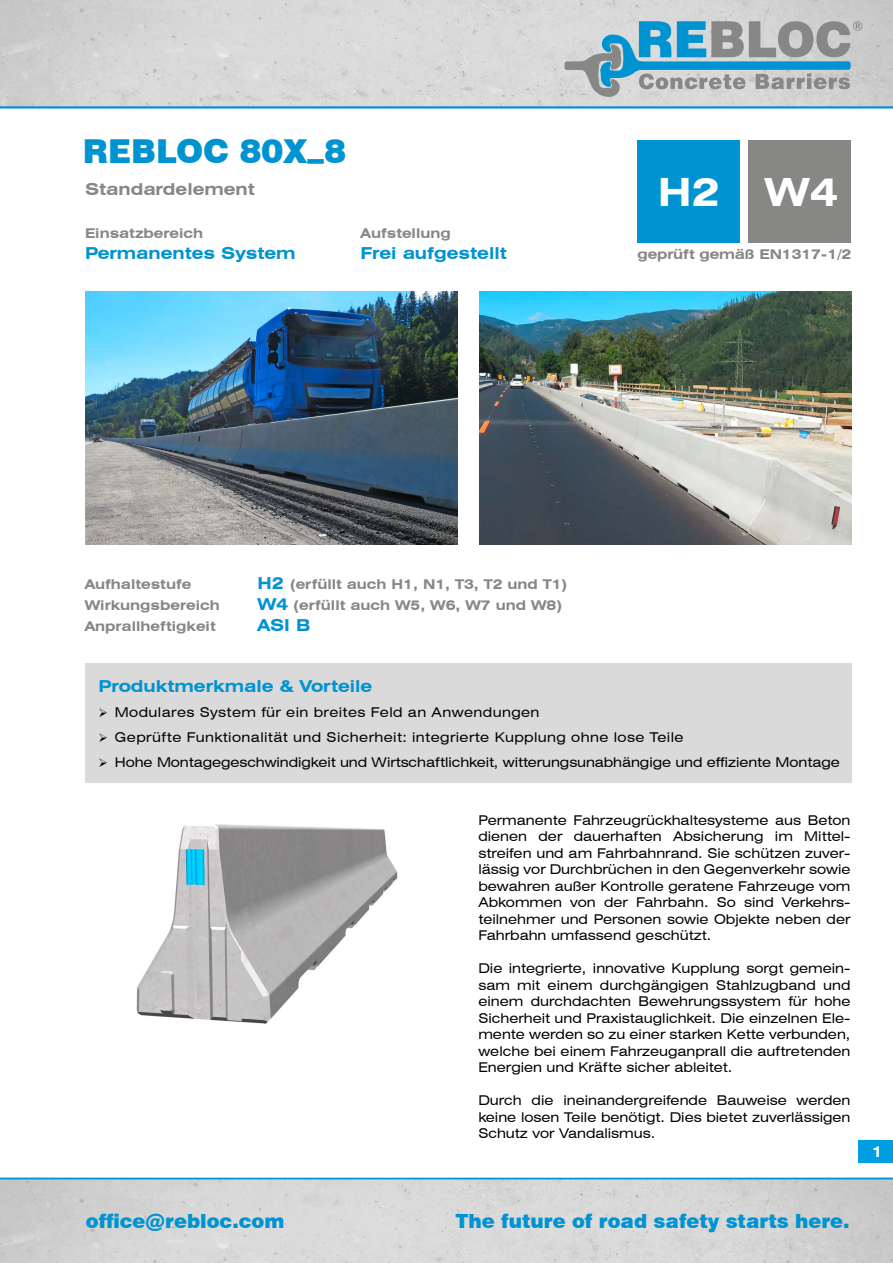
<style>
.page{position:relative;width:893px;height:1263px;background:#fff}
.page>*{position:absolute;margin:0;border:0;box-sizing:border-box;transform-origin:0 0}
.t1{font:700 expanded 39px "Swiss 721 BT";color:#fff}
.t2{font:900 33px "Swiss 721 BT";color:#0093d2}
.t3{font:900 19.5px "Swiss 721 BT";color:#0093d2}
.t4{font:700 expanded 16.5px "Swiss 721 BT";color:#0093d2}
.t5{font:700 expanded 16.5px "Swiss 721 BT";color:#878786}
.t6{font:700 expanded 15px "Swiss 721 BT";color:#fff}
.t7{font:expanded 13.5px/16.5px "Swiss 721 BT";color:#000;text-align:justify}
.t8{font:700 expanded 13.5px "Swiss 721 BT";color:#878786}
.t9{font:expanded 13.5px "Swiss 721 BT";letter-spacing:.03em;color:#000}
.s1{font-size:16.5px;color:#0093d2}
</style>
<div class="page">
<div style="left:85px;top:663px;width:766px;height:119px;background:#dadada"></div>
<img style="left:85px;top:291px;width:372px;height:254px">
<img style="left:479px;top:291px;width:372px;height:254px">
<div style="left:638px;top:140px;width:102px;height:102px;background:#0093d2"></div>
<div style="left:748px;top:140px;width:102px;height:102px;background:#878786"></div>
<img style="left:0;top:0;width:893px;height:106px">
<hr style="left:0;top:106px;width:893px;height:3px;background:#0093d2">
<div style="left:859px;top:1141px;width:34px;height:22px;background:#009ee3"></div>
<img style="left:0;top:1179px;width:893px;height:84px">
<hr style="left:0;top:1178px;width:893px;height:1px;background:#0093d2">
<svg style="left:564px;top:21px;width:298px;height:76px;background:#96b3c0"></svg>
<img style="left:136px;top:824px;width:262px;height:200px">
<h2 class="t2" style="left:83px;top:131px;width:265px">REBLOC 80X_8</h2>
<p class="t5" style="left:85px;top:179px;width:171px">Standardelement</p>
<p class="t8" style="left:85px;top:225px;width:120px">Einsatzbereich</p>
<p class="t4" style="left:85px;top:244px;width:212px">Permanentes System</p>
<h1 class="t1" style="left:658px;top:169px;width:182px">H2 W4</h1>
<p class="t8" style="left:361px;top:225px;width:92px">Aufstellung</p>
<p class="t4" style="left:361px;top:244px;width:148px">Frei aufgestellt</p>
<p class="t8" style="left:637px;top:246px;width:215px">geprüft gemäß EN1317-1/2</p>
<p class="t8" style="left:85px;top:576px;width:108px">Aufhaltestufe</p>
<p class="t8" style="left:257px;top:576px;width:312px"><span class="s1">H2</span> (erfüllt auch H1, N1, T3, T2 und T1)</p>
<p class="t8" style="left:85px;top:597px;width:137px">Wirkungsbereich</p>
<p class="t8" style="left:257px;top:597px;width:306px"><span class="s1">W4</span> (erfüllt auch W5, W6, W7 und W8)</p>
<p class="t8" style="left:85px;top:618px;width:132px">Anprallheftigkeit</p>
<p class="t4" style="left:257px;top:615px;width:54px">ASI B</p>
<p class="t4" style="left:98px;top:676px;width:276px">Produktmerkmale &amp; Vorteile</p>
<p class="t9" style="left:98px;top:704px;width:443px">➢ Modulares System für ein breites Feld an Anwendungen</p>
<p class="t9" style="left:98px;top:729px;width:587px">➢ Geprüfte Funktionalität und Sicherheit: integrierte Kupplung ohne lose Teile</p>
<p class="t7" style="left:98px;top:754px;width:743px">➢ Hohe Montagegeschwindigkeit und Wirtschaftlichkeit, witterungsunabhängige und effiziente Montage</p>
<p class="t7" style="left:478px;top:811px;width:374px">Permanente Fahrzeugrückhaltesysteme aus Beton dienen der dauerhaften Absicherung im Mittel&shy;streifen und am Fahrbahnrand. Sie schützen zuver&shy;lässig vor Durchbrüchen in den Gegenverkehr sowie bewahren außer Kontrolle geratene Fahrzeuge vom Abkommen von der Fahrbahn. So sind Verkehrs&shy;teilnehmer und Personen sowie Objekte neben der Fahrbahn umfassend geschützt.</p>
<p class="t7" style="left:478px;top:960px;width:374px">Die integrierte, innovative Kupplung sorgt gemein&shy;sam mit einem durchgängigen Stahlzugband und einem durchdachten Bewehrungssystem für hohe Sicherheit und Praxistauglichkeit. Die einzelnen Ele&shy;mente werden so zu einer starken Kette verbunden, welche bei einem Fahrzeuganprall die auftretenden Energien und Kräfte sicher ableitet.</p>
<p class="t7" style="left:478px;top:1092px;width:374px">Durch die ineinandergreifende Bauweise werden keine losen Teile benötigt. Dies bietet zuverlässigen Schutz vor Vandalismus.</p>
<h3 class="t3" style="left:86px;top:1210px;width:200px">office@rebloc.com</h3>
<h3 class="t3" style="left:456px;top:1210px;width:396px">The future of road safety starts here.</h3>
<p class="t6" style="left:872px;top:1143px;width:12px">1</p>
</div>
